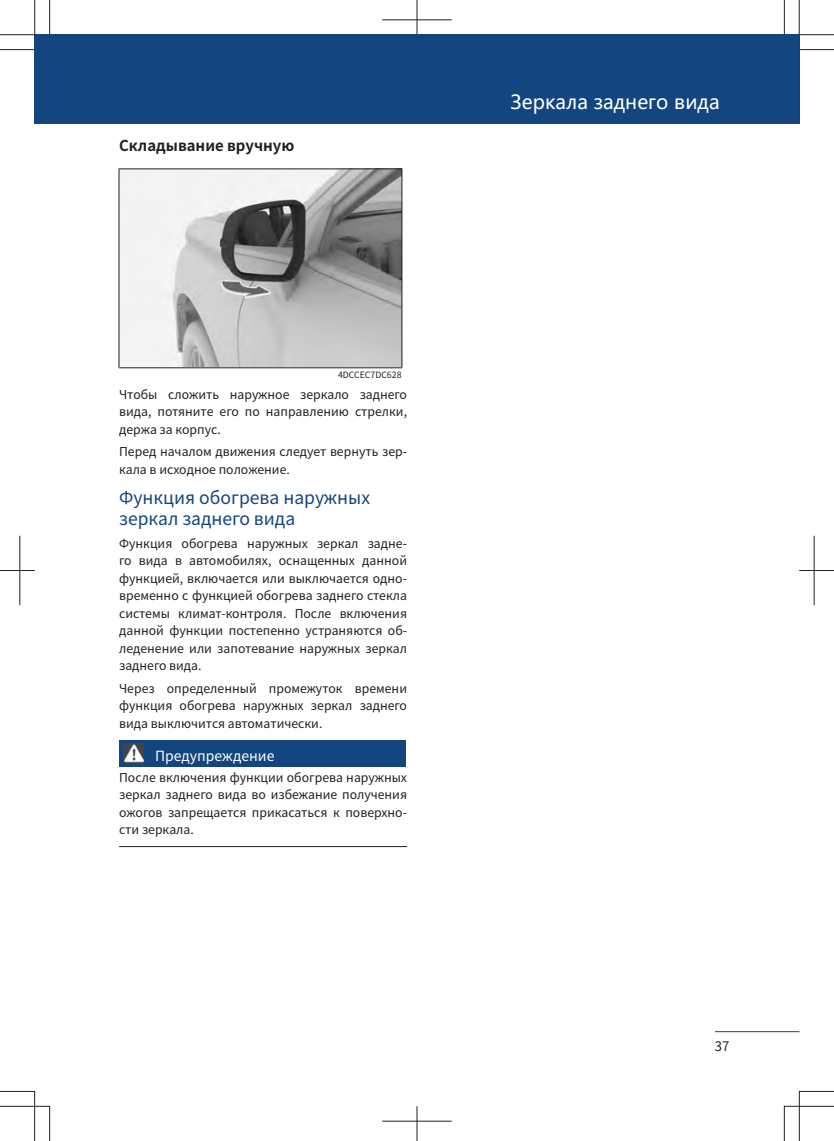
<style>
.page{position:relative;width:834px;height:1141px;background:#fff}
.page>*{position:absolute;margin:0;border:0;box-sizing:border-box;transform-origin:0 0}
.t1{font:19.25px "Microsoft Ya Hei";color:#fff}
.t2{font:17.5px/21px "Source Han Sans CN";color:#13457f}
.t3{font:700 14.88px "Source Han Sans CN";color:#231f20}
.t4{font:14px "Source Han Sans CN";color:#fff}
.t5{font:13.12px "Source Han Sans CN";color:#231f20}
.t6{font:12.25px/17.5px "Source Han Sans CN";color:#231f20;text-align:justify}
.t7{font:8.75px "Source Han Sans CN";color:#231f20}
</style>
<div class="page">
<svg style="left:0;top:1091px;width:50px;height:50px"></svg>
<svg style="left:784px;top:1091px;width:49px;height:50px"></svg>
<hr style="left:416px;top:1106px;width:1px;height:35px;background:#231f20">
<hr style="left:382px;top:1121px;width:69px;height:1px;background:#231f20">
<hr style="left:799px;top:570px;width:34px;height:1px;background:#231f20">
<hr style="left:813px;top:536px;width:1px;height:69px;background:#231f20">
<hr style="left:0;top:570px;width:35px;height:1px;background:#231f20">
<hr style="left:20px;top:536px;width:1px;height:69px;background:#231f20">
<hr style="left:34px;top:0;width:1px;height:50px;background:#231f20">
<hr style="left:49px;top:0;width:1px;height:35px;background:#231f20">
<hr style="left:783px;top:0;width:1px;height:35px;background:#231f20">
<hr style="left:798px;top:0;width:1px;height:50px;background:#231f20">
<hr style="left:784px;top:34px;width:49px;height:1px;background:#231f20">
<hr style="left:799px;top:49px;width:34px;height:1px;background:#231f20">
<hr style="left:0;top:49px;width:35px;height:1px;background:#231f20">
<hr style="left:0;top:34px;width:50px;height:1px;background:#231f20">
<hr style="left:416px;top:0;width:1px;height:35px;background:#231f20">
<hr style="left:382px;top:20px;width:69px;height:1px;background:#231f20">
<div style="left:35px;top:35px;width:764px;height:89px;background:#13457f"></div>
<svg style="left:119px;top:740px;width:29px;height:26px"></svg>
<div style="left:148px;top:740px;width:257px;height:26px;background:#13457f"></div>
<img style="left:124px;top:744px;width:19px;height:19px">
<hr style="left:119px;top:846px;width:288px;height:1px;background:#231f20">
<hr style="left:714px;top:1031px;width:85px;height:1px;background:#13457f">
<img style="left:118px;top:169px;width:283px;height:198px">
<hr style="left:119px;top:169px;width:283px;height:1px;background:#231f20">
<hr style="left:401px;top:169px;width:1px;height:199px;background:#231f20">
<hr style="left:119px;top:367px;width:283px;height:1px;background:#231f20">
<hr style="left:119px;top:169px;width:1px;height:199px;background:#231f20">
<p class="t3" style="left:119px;top:137px;width:177px">Складывание вручную</p>
<p class="t7" style="left:338px;top:369px;width:65px">4DCCEC7DC628</p>
<p class="t6" style="left:119px;top:386px;width:289px">Чтобы сложить наружное зеркало заднего вида, потяните его по направлению стрелки, держа за корпус.</p>
<p class="t6" style="left:119px;top:443px;width:289px">Перед началом движения следует вернуть зер&shy;кала в исходное положение.</p>
<h2 class="t2" style="left:119px;top:488px;width:252px">Функция обогрева наружных зеркал заднего вида</h2>
<p class="t6" style="left:119px;top:535px;width:289px">Функция обогрева наружных зеркал задне&shy;го вида в автомобилях, оснащенных данной функцией, включается или выключается одно&shy;временно с функцией обогрева заднего стекла системы климат-контроля. После включения данной функции постепенно устраняются об&shy;леденение или запотевание наружных зеркал заднего вида.</p>
<p class="t6" style="left:119px;top:680px;width:289px">Через определенный промежуток времени функция обогрева наружных зеркал заднего вида выключится автоматически.</p>
<p class="t4" style="left:155px;top:748px;width:121px">Предупреждение</p>
<p class="t6" style="left:119px;top:769px;width:289px">После включения функции обогрева наружных зеркал заднего вида во избежание получения ожогов запрещается прикасаться к поверхно&shy;сти зеркала.</p>
<h1 class="t1" style="left:510px;top:89px;width:211px">Зеркала заднего вида</h1>
<p class="t5" style="left:714px;top:1039px;width:16px">37</p>
</div>
